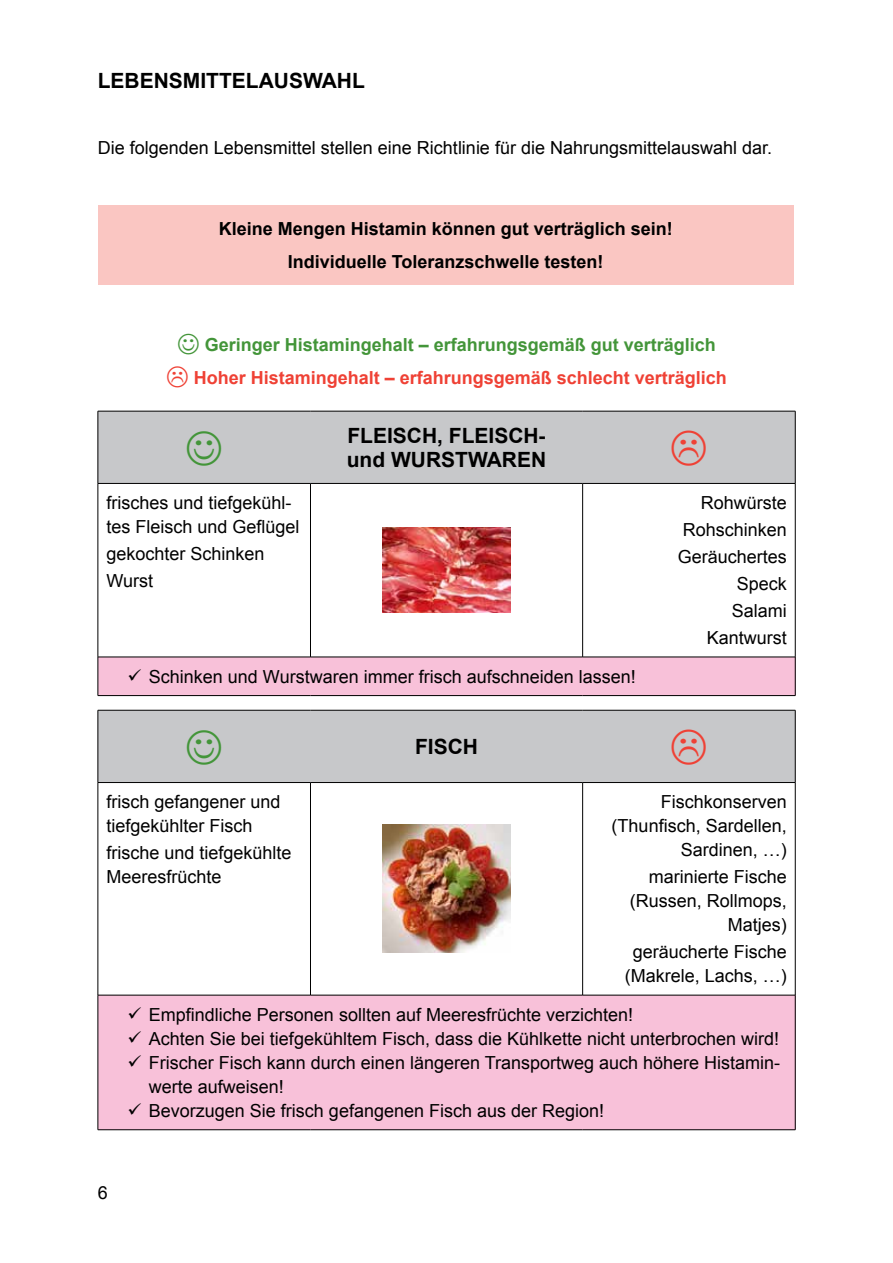
<style>
.page{position:relative;width:893px;height:1263px;background:#fff}
.page>*{position:absolute;margin:0;border:0;box-sizing:border-box;transform-origin:0 0}
.t1{font:700 21px/24px "Arial PVA";color:#000}
.Grundtext_12pt_regul{font:18px/24px "Arial PVA";color:#000}
.Tabelle_12pt_regulat{font:18px/24px "Arial PVA";color:#000}
.Grundtext_12pt_regul-2{font:700 18px/32.5px "Arial PVA";color:#000;text-align:center}
.t2{font:700 18px "Arial PVA";color:#ef4135}
.t3{font:700 18px "Arial PVA";color:#439539}
</style>
<div class="page">
<div style="left:98px;top:205px;width:696px;height:80px;background:#fac6c2"></div>
<div style="left:99px;top:412px;width:696px;height:71px;background:#c7c8ca"></div>
<div style="left:98px;top:657px;width:697px;height:38px;background:#f8c1d9"></div>
<hr style="left:98px;top:411px;width:212px;height:1px;background:#000">
<hr style="left:98px;top:411px;width:1px;height:72px;background:#000">
<hr style="left:310px;top:411px;width:273px;height:1px;background:#000">
<hr style="left:583px;top:411px;width:212px;height:1px;background:#000">
<hr style="left:795px;top:411px;width:1px;height:72px;background:#000">
<hr style="left:98px;top:483px;width:212px;height:1px;background:#000">
<hr style="left:98px;top:483px;width:1px;height:174px;background:#000">
<hr style="left:310px;top:483px;width:273px;height:1px;background:#000">
<hr style="left:310px;top:483px;width:1px;height:174px;background:#000">
<hr style="left:583px;top:483px;width:212px;height:1px;background:#000">
<hr style="left:582px;top:483px;width:1px;height:174px;background:#000">
<hr style="left:795px;top:483px;width:1px;height:174px;background:#000">
<hr style="left:98px;top:657px;width:212px;height:1px;background:#000">
<hr style="left:98px;top:657px;width:1px;height:38px;background:#000">
<hr style="left:310px;top:657px;width:273px;height:1px;background:#000">
<hr style="left:583px;top:657px;width:212px;height:1px;background:#000">
<hr style="left:795px;top:657px;width:1px;height:38px;background:#000">
<hr style="left:98px;top:695px;width:212px;height:1px;background:#000">
<hr style="left:310px;top:695px;width:273px;height:1px;background:#000">
<hr style="left:583px;top:695px;width:212px;height:1px;background:#000">
<img style="left:383px;top:528px;width:127px;height:85px">
<div style="left:99px;top:711px;width:696px;height:71px;background:#c7c8ca"></div>
<div style="left:98px;top:995px;width:697px;height:135px;background:#f8c1d9"></div>
<hr style="left:98px;top:710px;width:212px;height:1px;background:#000">
<hr style="left:98px;top:710px;width:1px;height:72px;background:#000">
<hr style="left:310px;top:710px;width:273px;height:1px;background:#000">
<hr style="left:583px;top:710px;width:212px;height:1px;background:#000">
<hr style="left:795px;top:710px;width:1px;height:72px;background:#000">
<hr style="left:98px;top:782px;width:212px;height:1px;background:#000">
<hr style="left:98px;top:783px;width:1px;height:212px;background:#000">
<hr style="left:310px;top:782px;width:273px;height:1px;background:#000">
<hr style="left:310px;top:783px;width:1px;height:212px;background:#000">
<hr style="left:583px;top:782px;width:212px;height:1px;background:#000">
<hr style="left:582px;top:783px;width:1px;height:212px;background:#000">
<hr style="left:795px;top:783px;width:1px;height:212px;background:#000">
<hr style="left:98px;top:995px;width:212px;height:1px;background:#000">
<hr style="left:98px;top:995px;width:1px;height:135px;background:#000">
<hr style="left:310px;top:995px;width:273px;height:1px;background:#000">
<hr style="left:583px;top:995px;width:212px;height:1px;background:#000">
<hr style="left:795px;top:995px;width:1px;height:135px;background:#000">
<hr style="left:98px;top:1129px;width:212px;height:1px;background:#000">
<hr style="left:310px;top:1129px;width:273px;height:1px;background:#000">
<hr style="left:583px;top:1129px;width:212px;height:1px;background:#000">
<img style="left:383px;top:825px;width:127px;height:128px">
<svg style="left:187px;top:431px;width:34px;height:34px"></svg>
<svg style="left:672px;top:431px;width:34px;height:34px"></svg>
<svg style="left:187px;top:730px;width:34px;height:34px"></svg>
<svg style="left:672px;top:730px;width:34px;height:34px"></svg>
<h2 class="t1" style="left:98px;top:69px;width:269px">LEBENSMITTELAUSWAHL</h2>
<p class="Grundtext_12pt_regul" style="left:98px;top:136px;width:676px">Die folgenden Lebensmittel stellen eine Richtlinie für die Nahrungsmittelauswahl dar.</p>
<p class="Grundtext_12pt_regul-2" style="left:219px;top:213px;width:456px">Kleine Mengen Histamin können gut verträglich sein!<br>Individuelle Toleranzschwelle testen!</p>
<p class="t3" style="left:205px;top:332px;width:513px">Geringer Histamingehalt – erfahrungsgemäß gut verträglich</p>
<p class="t2" style="left:194px;top:365px;width:535px">Hoher Histamingehalt – erfahrungsgemäß schlecht verträglich</p>
<p class="Tabelle_12pt_regulat" style="left:106px;top:491px;width:195px">frisches und tiefgekühl&shy;tes Fleisch und Geflügel</p>
<p class="Tabelle_12pt_regulat" style="left:106px;top:542px;width:160px">gekochter Schinken</p>
<p class="Tabelle_12pt_regulat" style="left:106px;top:569px;width:48px">Wurst</p>
<h3 class="t1" style="left:347px;top:424px;width:201px">FLEISCH, FLEISCH&shy;und WURSTWAREN</h3>
<p class="Grundtext_12pt_regul" style="left:149px;top:664px;width:488px">Schinken und Wurstwaren immer frisch aufschneiden lassen!</p>
<h3 class="t1" style="left:415px;top:735px;width:64px">FISCH</h3>
<p class="Tabelle_12pt_regulat" style="left:701px;top:491px;width:88px">Rohwürste</p>
<p class="Tabelle_12pt_regulat" style="left:683px;top:518px;width:106px">Rohschinken</p>
<p class="Tabelle_12pt_regulat" style="left:678px;top:545px;width:111px">Geräuchertes</p>
<p class="Tabelle_12pt_regulat" style="left:737px;top:572px;width:52px">Speck</p>
<p class="Tabelle_12pt_regulat" style="left:732px;top:599px;width:57px">Salami</p>
<p class="Tabelle_12pt_regulat" style="left:707px;top:626px;width:82px">Kantwurst</p>
<p class="Grundtext_12pt_regul" style="left:106px;top:790px;width:176px">frisch gefangener und tiefgekühlter Fisch</p>
<p class="Grundtext_12pt_regul" style="left:106px;top:841px;width:187px">frische und tiefgekühlte<br>Meeresfrüchte</p>
<p class="Grundtext_12pt_regul" style="left:612px;top:790px;width:177px;text-align:right">Fischkonserven (Thunfisch, Sardellen,<br>Sardinen, …)</p>
<p class="Grundtext_12pt_regul" style="left:630px;top:865px;width:159px;text-align:right">marinierte Fische (Russen, Rollmops,<br>Matjes)</p>
<p class="Grundtext_12pt_regul" style="left:625px;top:940px;width:164px;text-align:center">geräucherte Fische (Makrele, Lachs, …)</p>
<p class="Grundtext_12pt_regul" style="left:149px;top:1002px;width:633px">Empfindliche Personen sollten auf Meeresfrüchte verzichten!<br>Achten Sie bei tiefgekühltem Fisch, dass die Kühlkette nicht unterbrochen wird!<br>Frischer Fisch kann durch einen längeren Transportweg auch höhere Histamin&shy;werte aufweisen!<br>Bevorzugen Sie frisch gefangenen Fisch aus der Region!</p>
<p class="Grundtext_12pt_regul" style="left:98px;top:1181px;width:12px">6</p>
</div>
